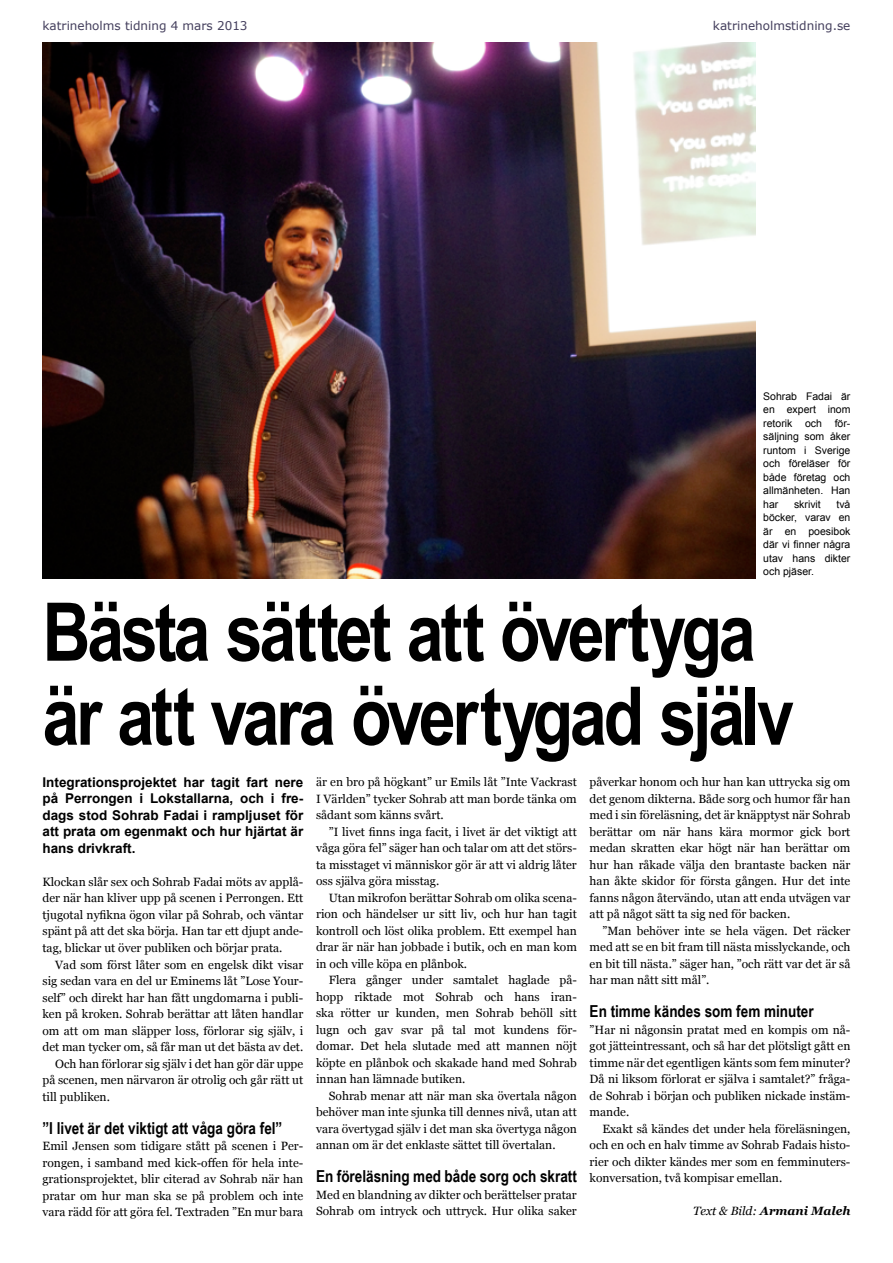
<style>
.page{position:relative;width:893px;height:1263px;background:#fff}
.page>*{position:absolute;margin:0;border:0;box-sizing:border-box;transform-origin:0 0}
.t1{font:700 81px/84px "Arial Narrow";letter-spacing:-.04em;color:#000}
.t2{font:700 16.5px "Arial Narrow";color:#000}
.t3{font:700 13.5px/16.5px "Arial";color:#000;text-align:justify}
.t4{font:12px/16.5px "Georgia";color:#000;text-align:justify}
.t5{font:12px "Verdana";color:#433e5c}
.t6{font:italic 700 12px "Georgia";color:#000}
.t7{font:10.5px/13.5px "Arial";color:#000;text-align:justify}
.s1{font-weight:400}
</style>
<div class="page">
<img style="left:43px;top:43px;width:713px;height:535px">
<p class="t5" style="left:43px;top:18px;width:207px">katrineholms tidning 4 mars 2013</p>
<p class="t5" style="left:713px;top:18px;width:139px">katrineholmstidning.se</p>
<p class="t7" style="left:763px;top:389px;width:89px">Sohrab Fadai är en expert inom retorik och för&shy;säljning som åker runtom i Sverige och föreläser för både företag och allmänheten. Han har</p>
<p class="t7" style="left:763px;top:497px;width:89px;text-indent:73px">två böcker, varav en är en poesibok där vi finner några utav hans dikter och pjäser.</p>
<p class="t7" style="left:794px;top:497px;width:28px">skrivit</p>
<h1 class="t1" style="left:43px;top:586px;width:753px">Bästa sättet att övertyga är att vara övertygad själv</h1>
<p class="t3" style="left:43px;top:774px;width:262px">Integrationsprojektet har tagit fart nere på Perrongen i Lokstallarna, och i fre&shy;dags stod Sohrab Fadai i rampljuset för att prata om egenmakt och hur hjärtat är hans drivkraft.</p>
<p class="t4" style="left:43px;top:873px;width:262px">Klockan slår sex och Sohrab Fadai möts av applå&shy;der när han kliver upp på scenen i Perrongen. Ett tjugotal nyfikna ögon vilar på Sohrab, och väntar spänt på att det ska börja. Han tar ett djupt ande&shy;tag, blickar ut över publiken och börjar prata.</p>
<p class="t4" style="left:55px;top:955px;width:250px">Vad som först låter som en engelsk dikt visar</p>
<p class="t4" style="left:43px;top:972px;width:262px">sig sedan vara en del ur Eminems låt ”Lose Your-</p>
<p class="t4" style="left:43px;top:988px;width:262px">self” och direkt har han fått ungdomarna i publi-</p>
<p class="t4" style="left:43px;top:1005px;width:262px">ken på kroken. Sohrab berättar att låten handlar</p>
<p class="t4" style="left:43px;top:1021px;width:262px">om att om man släpper loss, förlorar sig själv, i</p>
<p class="t4" style="left:43px;top:1038px;width:262px">det man tycker om, så får man ut det bästa av det.</p>
<p class="t4" style="left:55px;top:1054px;width:249px">Och han förlorar sig själv i det han gör där uppe</p>
<p class="t4" style="left:43px;top:1071px;width:262px">på scenen, men närvaron är otrolig och går rätt ut</p>
<p class="t4" style="left:43px;top:1087px;width:69px">till publiken.</p>
<h2 class="t2" style="left:43px;top:1115px;width:241px">”I livet är det viktigt att våga göra fel”</h2>
<p class="t4" style="left:43px;top:1137px;width:262px">Emil Jensen som tidigare stått på scenen i Per&shy;rongen, i samband med kick-offen för hela inte&shy;grationsprojektet, blir citerad av Sohrab när han pratar om hur man ska se på problem och inte vara rädd för att göra fel. Textraden ”En mur bara</p>
<p class="t4" style="left:316px;top:773px;width:262px">är en bro på högkant” ur Emils låt ”Inte Vackrast I Världen” tycker Sohrab att man borde tänka om sådant som känns svårt.</p>
<p class="t4" style="left:316px;top:823px;width:262px;text-indent:13px">”I livet finns inga facit, i livet är det viktigt att våga göra fel” säger han och talar om att det störs&shy;ta misstaget vi människor gör är att vi aldrig låter oss själva göra misstag.</p>
<p class="t4" style="left:316px;top:889px;width:262px;text-indent:13px">Utan mikrofon berättar Sohrab om olika scena&shy;rion och händelser ur sitt liv, och hur han tagit kontroll och löst olika problem. Ett exempel han drar är när han jobbade i butik, och en man kom in och ville köpa en plånbok.</p>
<p class="t4" style="left:316px;top:971px;width:262px;text-indent:13px">Flera gånger under samtalet haglade på&shy;hopp riktade mot Sohrab och hans iran&shy;ska rötter ur kunden, men Sohrab behöll sitt lugn och gav svar på tal mot kundens för&shy;domar. Det hela slutade med att mannen nöjt köpte en plånbok och skakade hand med Sohrab innan han lämnade butiken.</p>
<p class="t4" style="left:316px;top:1087px;width:262px;text-indent:13px">Sohrab menar att när man ska övertala någon behöver man inte sjunka till dennes nivå, utan att vara övertygad själv i det man ska övertyga någon annan om är det enklaste sättet till övertalan.</p>
<h2 class="t2" style="left:316px;top:1164px;width:262px">En föreläsning med både sorg och skratt</h2>
<p class="t4" style="left:316px;top:1186px;width:262px">Med en blandning av dikter och berättelser pratar<br>Sohrab om intryck och uttryck. Hur olika saker</p>
<p class="t4" style="left:590px;top:773px;width:262px">påverkar honom och hur han kan uttrycka sig om det genom dikterna. Både sorg och humor får han med i sin föreläsning, det är knäpptyst när Sohrab berättar om när hans kära mormor gick bort medan skratten ekar högt när han berättar om hur han råkade välja den brantaste backen när han åkte skidor för första gången. Hur det inte fanns någon återvändo, utan att enda utvägen var att på något sätt ta sig ned för backen.</p>
<p class="t4" style="left:590px;top:922px;width:262px;text-indent:13px">”Man behöver inte se hela vägen. Det räcker med att se en bit fram till nästa misslyckande, och en bit till nästa.” säger han, ”och rätt var det är så har man nått sitt mål”.</p>
<h2 class="t2" style="left:590px;top:999px;width:226px">En timme kändes som fem minuter</h2>
<p class="t4" style="left:590px;top:1021px;width:262px">”Har ni någonsin pratat med en kompis om nå&shy;got jätteintressant, och så har det plötsligt gått en timme när det egentligen känts som fem minuter?<br>Då ni liksom förlorat er själva i samtalet?” fråga&shy;de Sohrab i början och publiken nickade instäm&shy;mande.</p>
<p class="t4" style="left:590px;top:1120px;width:262px;text-indent:13px">Exakt så kändes det under hela föreläsningen, och en och en halv timme av Sohrab Fadais histo&shy;rier och dikter kändes mer som en femminuters&shy;konversation, två kompisar emellan.</p>
<p class="t6" style="left:693px;top:1202px;width:159px"><span class="s1">Text &amp; Bild:</span> Armani Maleh</p>
</div>
